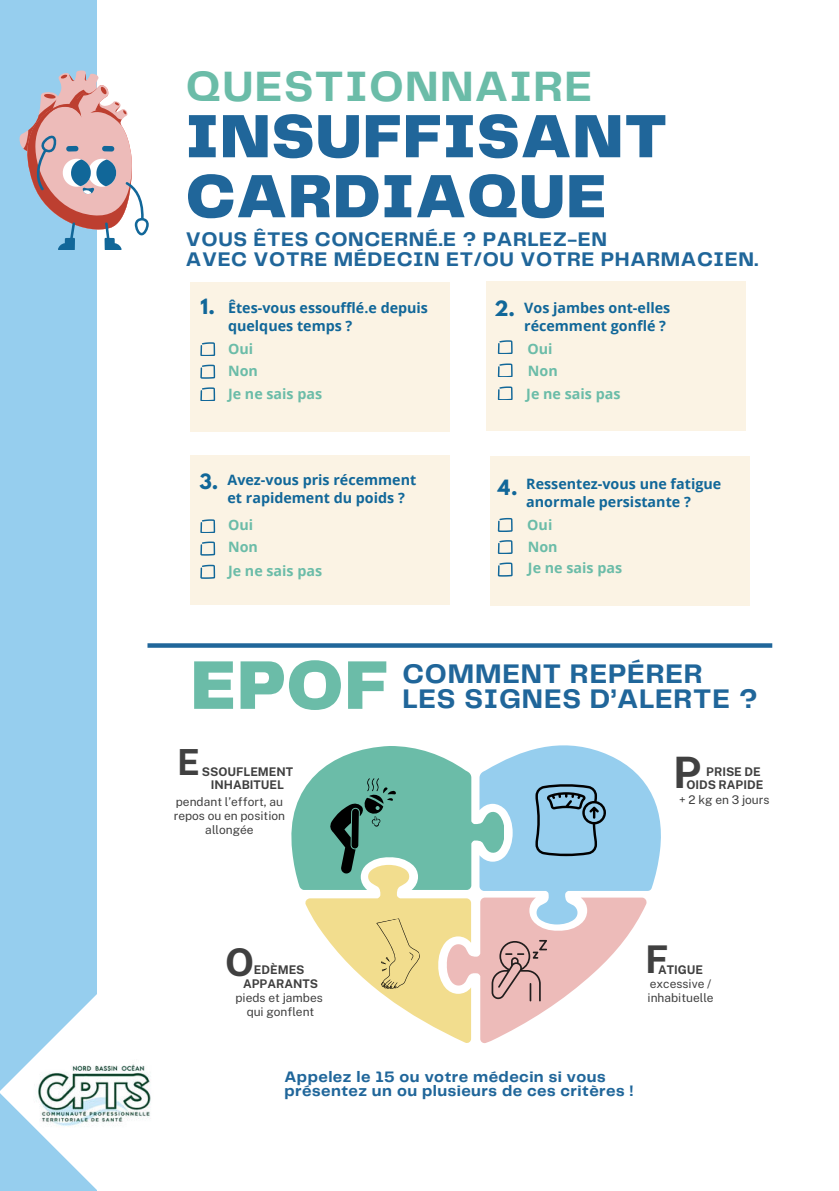
<style>
.page{position:relative;width:839px;height:1191px;background:#fff}
.page>*{position:absolute;margin:0;border:0;box-sizing:border-box;transform-origin:0 0}
.t1{font:900 71.4px "Telegraf";color:#6bbca8}
.t2{font:900 63.4px/60px "Telegraf";letter-spacing:.015em;color:#20669a}
.t3{font:700 44px "Telegraf";letter-spacing:.03em;color:#6bbca8}
.t4{font:700 43.2px "Public Sans";color:#404040}
.t5{font:700 38.2px "Public Sans";color:#404040}
.t6{font:700 36px "Public Sans";color:#404040}
.t7{font:700 28px "Telegraf";letter-spacing:.03em;color:#20669a}
.t8{font:700 20.4px/19.6px "Telegraf";letter-spacing:.03em;color:#20669a}
.t9{font:700 18.6px "League Spartan";color:#116799}
.t10{font:700 15.8px/14.4px "Telegraf";letter-spacing:.03em;color:#20669a}
.t11{font:700 14.2px/18.2px "Open Sans";color:#116799}
.t12{font:700 14.2px/21.6px "Open Sans";color:#6bbca8}
.t13{font:12px/14px "Public Sans";color:#404040;text-align:center}
.t14{font:700 12px/13.6px "Public Sans";color:#404040;text-align:center}
</style>
<div class="page">
<div style="left:0;top:0;width:96px;height:1191px;background:#96ceee"></div>
<svg style="left:291px;top:745px;width:370px;height:298px"></svg>
<div style="left:147px;top:643px;width:625px;height:5px;background:#20669a"></div>
<div style="left:490px;top:456px;width:259px;height:150px;background:#fbf3e4"></div>
<svg style="left:498px;top:563px;width:14px;height:13px"></svg>
<svg style="left:498px;top:540px;width:14px;height:14px"></svg>
<svg style="left:498px;top:518px;width:14px;height:13px"></svg>
<div style="left:191px;top:455px;width:259px;height:150px;background:#fbf3e4"></div>
<svg style="left:200px;top:565px;width:15px;height:13px"></svg>
<svg style="left:200px;top:542px;width:15px;height:13px"></svg>
<svg style="left:200px;top:519px;width:15px;height:14px"></svg>
<div style="left:191px;top:282px;width:259px;height:150px;background:#fbf3e4"></div>
<svg style="left:200px;top:342px;width:15px;height:14px"></svg>
<svg style="left:200px;top:365px;width:15px;height:13px"></svg>
<svg style="left:200px;top:387px;width:15px;height:14px"></svg>
<div style="left:486px;top:282px;width:259px;height:149px;background:#fbf3e4"></div>
<svg style="left:498px;top:340px;width:14px;height:14px"></svg>
<svg style="left:498px;top:363px;width:14px;height:14px"></svg>
<svg style="left:498px;top:386px;width:14px;height:14px"></svg>
<img style="left:0;top:991px;width:151px;height:200px">
<svg style="left:19px;top:70px;width:130px;height:180px"></svg>
<h3 class="t3" style="left:186px;top:57px;width:408px">QUESTIONNAIRE</h3>
<h2 class="t2" style="left:186px;top:107px;width:483px">INSUFFISANT<br>CARDIAQUE</h2>
<h3 class="t8" style="left:186px;top:229px;width:574px">VOUS ÊTES CONCERNÉ.E ? PARLEZ-EN<br>AVEC VOTRE MÉDECIN ET/OU VOTRE PHARMACIEN.</h3>
<h3 class="t9" style="left:200px;top:292px;width:16px">1.</h3>
<h3 class="t9" style="left:494px;top:294px;width:22px">2.</h3>
<p class="t11" style="left:228px;top:299px;width:201px">Êtes-vous essoufflé.e depuis quelques temps ?</p>
<p class="t12" style="left:228px;top:337px;width:27px">Oui</p>
<p class="t12" style="left:228px;top:383px;width:96px">Je ne sais pas</p>
<p class="t12" style="left:228px;top:360px;width:31px">Non</p>
<p class="t11" style="left:524px;top:299px;width:148px">Vos jambes ont-elles récemment gonflé ?</p>
<p class="t12" style="left:527px;top:337px;width:27px">Oui</p>
<p class="t12" style="left:528px;top:360px;width:31px">Non</p>
<p class="t12" style="left:526px;top:383px;width:96px">Je ne sais pas</p>
<h3 class="t9" style="left:199px;top:467px;width:20px">3.</h3>
<p class="t11" style="left:227px;top:471px;width:190px">Avez-vous pris récemment et rapidement du poids ?</p>
<p class="t12" style="left:228px;top:514px;width:27px">Oui</p>
<p class="t12" style="left:228px;top:536px;width:31px">Non</p>
<p class="t12" style="left:228px;top:560px;width:96px">Je ne sais pas</p>
<h3 class="t9" style="left:497px;top:473px;width:21px">4.</h3>
<p class="t11" style="left:526px;top:474px;width:196px">Ressentez-vous une fatigue anormale persistante ?</p>
<p class="t12" style="left:527px;top:514px;width:96px">Oui<br>Non<br>Je ne sais pas</p>
<h1 class="t1" style="left:190px;top:634px;width:199px">EPOF</h1>
<h3 class="t7" style="left:402px;top:655px;width:302px">COMMENT REPÉRER</h3>
<h3 class="t7" style="left:402px;top:680px;width:357px">LES SIGNES D’ALERTE ?</h3>
<h3 class="t6" style="left:177px;top:736px;width:24px">E</h3>
<p class="t14" style="left:202px;top:764px;width:93px">SSOUFLEMENT<br>INHABITUEL</p>
<h3 class="t4" style="left:673px;top:741px;width:30px">P</h3>
<p class="t14" style="left:706px;top:764px;width:56px">PRISE DE</p>
<p class="t14" style="left:686px;top:777px;width:78px">OIDS RAPIDE</p>
<p class="t13" style="left:174px;top:794px;width:113px">pendant l’effort, au repos ou en position allongée</p>
<p class="t13" style="left:679px;top:792px;width:92px">+ 2 kg en 3 jours</p>
<h3 class="t5" style="left:225px;top:935px;width:31px">O</h3>
<p class="t14" style="left:243px;top:976px;width:76px">APPARANTS</p>
<p class="t14" style="left:254px;top:962px;width:52px">EDÈMES</p>
<p class="t13" style="left:235px;top:990px;width:89px">pieds et jambes qui gonflent</p>
<h3 class="t5" style="left:645px;top:932px;width:25px">F</h3>
<p class="t14" style="left:658px;top:962px;width:47px">ATIGUE</p>
<p class="t13" style="left:647px;top:976px;width:68px;text-align:left">excessive / inhabituelle</p>
<p class="t10" style="left:284px;top:1069px;width:350px">Appelez le 15 ou votre médecin si vous présentez un ou plusieurs de ces critères !</p>
</div>
